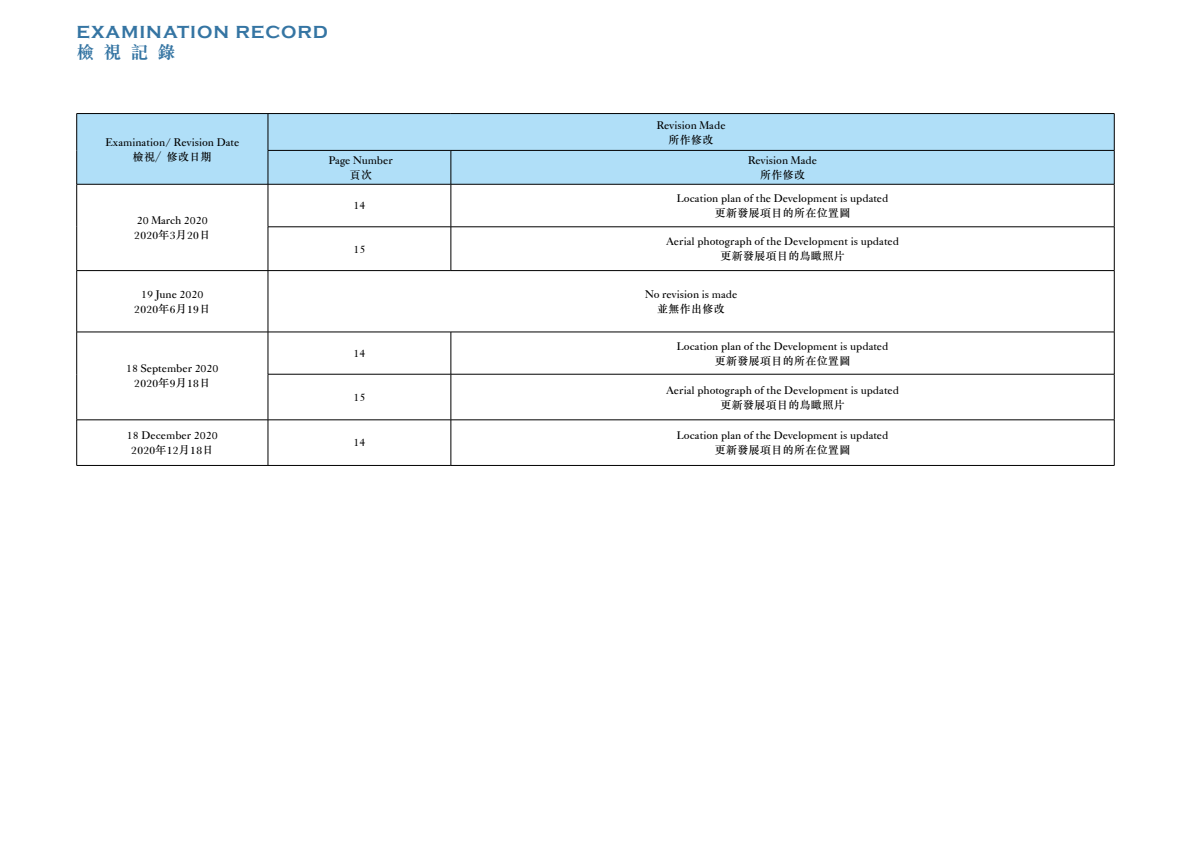
<style>
.page{position:relative;width:1191px;height:842px;background:#fff}
.page>*{position:absolute;margin:0;border:0;box-sizing:border-box;transform-origin:0 0}
.t1{font:700 18px "Copperplate Gothic";letter-spacing:.05em;color:#3575a3}
.t2{font:700 18px "M Sung HK";color:#3575a3}
.t3{font:11.5px "Janson URW";color:#000}
.t4{font:500 11px "M Sung HK";letter-spacing:.03em;color:#000}
</style>
<div class="page">
<div style="left:78px;top:114px;width:1036px;height:70px;background:#b0dff8"></div>
<hr style="left:268px;top:114px;width:1px;height:36px;background:#000">
<hr style="left:268px;top:150px;width:183px;height:1px;background:#000">
<hr style="left:268px;top:151px;width:1px;height:33px;background:#000">
<hr style="left:451px;top:150px;width:663px;height:1px;background:#000">
<hr style="left:451px;top:151px;width:1px;height:33px;background:#000">
<hr style="left:77px;top:184px;width:191px;height:1px;background:#000">
<hr style="left:268px;top:184px;width:183px;height:1px;background:#000">
<hr style="left:268px;top:184px;width:1px;height:43px;background:#000">
<hr style="left:451px;top:184px;width:663px;height:1px;background:#000">
<hr style="left:451px;top:184px;width:1px;height:43px;background:#000">
<hr style="left:268px;top:227px;width:183px;height:1px;background:#000">
<hr style="left:268px;top:227px;width:1px;height:43px;background:#000">
<hr style="left:451px;top:227px;width:663px;height:1px;background:#000">
<hr style="left:451px;top:227px;width:1px;height:43px;background:#000">
<hr style="left:77px;top:270px;width:191px;height:1px;background:#000">
<hr style="left:268px;top:270px;width:183px;height:1px;background:#000">
<hr style="left:268px;top:271px;width:1px;height:61px;background:#000">
<hr style="left:451px;top:270px;width:663px;height:1px;background:#000">
<hr style="left:77px;top:332px;width:191px;height:1px;background:#000">
<hr style="left:268px;top:332px;width:183px;height:1px;background:#000">
<hr style="left:268px;top:332px;width:1px;height:42px;background:#000">
<hr style="left:451px;top:332px;width:663px;height:1px;background:#000">
<hr style="left:451px;top:332px;width:1px;height:42px;background:#000">
<hr style="left:268px;top:374px;width:183px;height:1px;background:#000">
<hr style="left:268px;top:374px;width:1px;height:46px;background:#000">
<hr style="left:451px;top:374px;width:663px;height:1px;background:#000">
<hr style="left:451px;top:374px;width:1px;height:46px;background:#000">
<hr style="left:77px;top:420px;width:191px;height:1px;background:#000">
<hr style="left:268px;top:420px;width:183px;height:1px;background:#000">
<hr style="left:268px;top:420px;width:1px;height:45px;background:#000">
<hr style="left:451px;top:420px;width:663px;height:1px;background:#000">
<hr style="left:451px;top:420px;width:1px;height:45px;background:#000">
<hr style="left:77px;top:465px;width:191px;height:1px;background:#000">
<hr style="left:268px;top:465px;width:183px;height:1px;background:#000">
<hr style="left:451px;top:465px;width:663px;height:1px;background:#000">
<hr style="left:77px;top:113px;width:191px;height:1px;background:#000">
<hr style="left:77px;top:114px;width:1px;height:36px;background:#000">
<hr style="left:268px;top:113px;width:183px;height:1px;background:#000">
<hr style="left:451px;top:113px;width:663px;height:1px;background:#000">
<hr style="left:1114px;top:114px;width:1px;height:36px;background:#000">
<hr style="left:77px;top:150px;width:1px;height:34px;background:#000">
<hr style="left:1114px;top:151px;width:1px;height:33px;background:#000">
<hr style="left:77px;top:184px;width:1px;height:43px;background:#000">
<hr style="left:1114px;top:184px;width:1px;height:43px;background:#000">
<hr style="left:77px;top:227px;width:1px;height:43px;background:#000">
<hr style="left:1114px;top:227px;width:1px;height:43px;background:#000">
<hr style="left:77px;top:271px;width:1px;height:61px;background:#000">
<hr style="left:1114px;top:271px;width:1px;height:61px;background:#000">
<hr style="left:77px;top:332px;width:1px;height:42px;background:#000">
<hr style="left:1114px;top:332px;width:1px;height:42px;background:#000">
<hr style="left:77px;top:374px;width:1px;height:46px;background:#000">
<hr style="left:1114px;top:374px;width:1px;height:46px;background:#000">
<hr style="left:77px;top:420px;width:1px;height:45px;background:#000">
<hr style="left:1114px;top:420px;width:1px;height:45px;background:#000">
<h1 class="t1" style="left:77px;top:22px;width:253px">EXAMINATION RECORD</h1>
<h1 class="t2" style="left:77px;top:43px;width:100px">檢視記錄</h1>
<p class="t3" style="left:105px;top:135px;width:135px">Examination/ Revision Date</p>
<p class="t4" style="left:133px;top:149px;width:80px">檢視／修改日期</p>
<p class="t3" style="left:137px;top:213px;width:73px">20 March 2020</p>
<p class="t4" style="left:134px;top:227px;width:78px">2020年3月20日</p>
<p class="t3" style="left:141px;top:287px;width:64px">19 June 2020</p>
<p class="t4" style="left:134px;top:301px;width:78px">2020年6月19日</p>
<p class="t3" style="left:126px;top:362px;width:94px">18 September 2020</p>
<p class="t4" style="left:134px;top:376px;width:78px">2020年9月18日</p>
<p class="t3" style="left:127px;top:428px;width:92px">18 December 2020</p>
<p class="t4" style="left:131px;top:442px;width:84px">2020年12月18日</p>
<p class="t3" style="left:329px;top:153px;width:65px">Page Number</p>
<p class="t4" style="left:350px;top:167px;width:24px">頁次</p>
<p class="t3" style="left:353px;top:198px;width:13px">14</p>
<p class="t3" style="left:353px;top:242px;width:13px">15</p>
<p class="t3" style="left:353px;top:346px;width:13px">14</p>
<p class="t3" style="left:353px;top:390px;width:13px">15</p>
<p class="t3" style="left:353px;top:435px;width:13px">14</p>
<p class="t3" style="left:656px;top:118px;width:70px">Revision Made</p>
<p class="t4" style="left:668px;top:132px;width:46px">所作修改</p>
<p class="t3" style="left:748px;top:153px;width:70px">Revision Made</p>
<p class="t4" style="left:760px;top:167px;width:46px">所作修改</p>
<p class="t3" style="left:676px;top:191px;width:213px">Location plan of the Development is updated</p>
<p class="t4" style="left:714px;top:205px;width:137px">更新發展項目的所在位置圖</p>
<p class="t3" style="left:666px;top:234px;width:234px">Aerial photograph of the Development is updated</p>
<p class="t4" style="left:720px;top:249px;width:126px">更新發展項目的鳥瞰照片</p>
<p class="t3" style="left:645px;top:287px;width:94px">No revision is made</p>
<p class="t4" style="left:657px;top:301px;width:69px">並無作出修改</p>
<p class="t3" style="left:676px;top:339px;width:213px">Location plan of the Development is updated</p>
<p class="t4" style="left:714px;top:353px;width:137px">更新發展項目的所在位置圖</p>
<p class="t3" style="left:666px;top:383px;width:234px">Aerial photograph of the Development is updated</p>
<p class="t4" style="left:720px;top:397px;width:126px">更新發展項目的鳥瞰照片</p>
<p class="t3" style="left:676px;top:428px;width:213px">Location plan of the Development is updated</p>
<p class="t4" style="left:714px;top:442px;width:137px">更新發展項目的所在位置圖</p>
</div>
